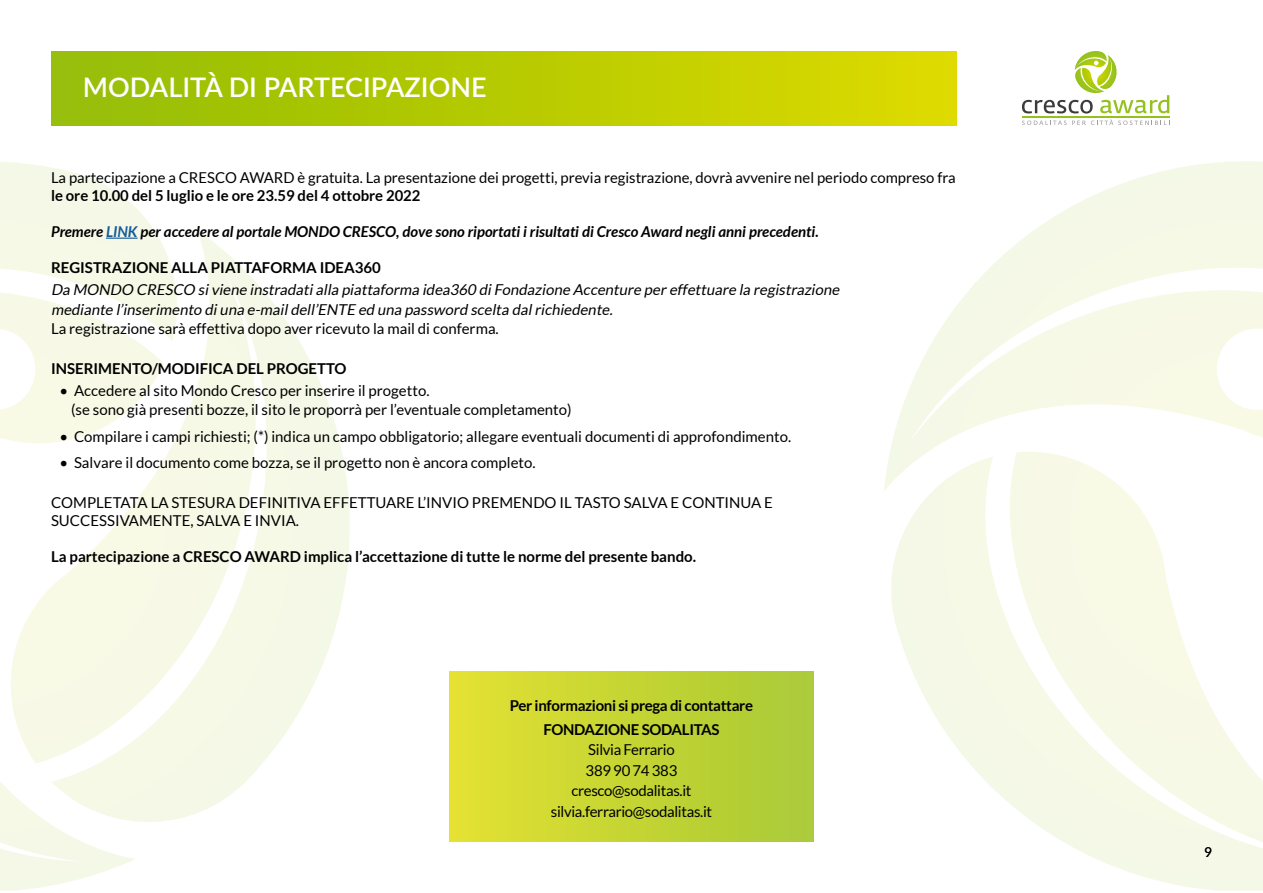
<style>
.page{position:relative;width:1263px;height:893px;background:#fff}
.page>*{position:absolute;margin:0;border:0;box-sizing:border-box;transform-origin:0 0}
.t1{font:600 27px "Lato";color:#fff}
.t2{font:15px/19px "Lato";color:#000}
.t3{font:700 15px "Lato";color:#000}
.t4{font:italic 15px/19px "Lato";color:#000}
.t5{font:italic 700 15px "Lato";color:#000}
.t6{font:15px/20.5px "Lato";letter-spacing:-.02em;color:#000;text-align:center}
.t7{font:700 15px/23.5px "Lato";letter-spacing:-.02em;color:#000;text-align:center}
.t8{font:13.5px "Lato";color:#000}
.s1{color:#165b9a}
</style>
<div class="page">
<div style="left:51px;top:51px;width:906px;height:74px;background:linear-gradient(to right,#92bc06,#ddda00)"></div>
<svg style="left:1022px;top:51px;width:148px;height:74px"></svg>
<svg style="left:0;top:162px;width:350px;height:729px"></svg>
<svg style="left:884px;top:161px;width:379px;height:730px"></svg>
<hr style="left:106px;top:238px;width:32px;height:1px;background:#165b9a">
<div style="left:449px;top:672px;width:365px;height:170px;background:linear-gradient(to right,#e3e131,#a8c937)"></div>
<h1 class="t1" style="left:83px;top:68px;width:405px">MODALITÀ DI PARTECIPAZIONE</h1>
<p class="t2" style="left:51px;top:168px;width:906px">La partecipazione a CRESCO AWARD è gratuita. La presentazione dei progetti, previa registrazione, dovrà avvenire nel periodo compreso fra</p>
<p class="t3" style="left:51px;top:187px;width:371px">le ore 10.00 del 5 luglio e le ore 23.59 del 4 ottobre 2022</p>
<p class="t5" style="left:51px;top:223px;width:769px">Premere <span class="s1">LINK</span> per accedere al portale MONDO CRESCO, dove sono riportati i risultati di Cresco Award negli anni precedenti.</p>
<p class="t3" style="left:51px;top:259px;width:331px">REGISTRAZIONE ALLA PIATTAFORMA IDEA360</p>
<p class="t4" style="left:51px;top:280px;width:793px">Da MONDO CRESCO siviene instradatialla piattaforma idea360 diFondazione Accenture per effettuare la registrazione mediante l’inserimento diuna e-maildell’ENTE ed una password scelta dalrichiedente.</p>
<p class="t2" style="left:51px;top:318px;width:449px">La registrazione sarà effettiva dopo aver ricevuto la mail di conferma.</p>
<p class="t3" style="left:51px;top:360px;width:297px">INSERIMENTO/MODIFICA DEL PROGETTO</p>
<p class="t2" style="left:71px;top:381px;width:502px;text-indent:-12px">• Accedere al sito Mondo Cresco per inserire il progetto.<br>(se sono già presenti bozze, il sito le proporrà per l’eventuale completamento)</p>
<p class="t2" style="left:60px;top:426px;width:733px">• Compilare i campi richiesti; (*) indica un campo obbligatorio; allegare eventuali documenti di approfondimento.</p>
<p class="t2" style="left:60px;top:453px;width:478px">• Salvare il documento come bozza, se il progetto non è ancora completo.</p>
<p class="t2" style="left:51px;top:494px;width:723px;line-height:18px">COMPLETATA LA STESURA DEFINITIVA EFFETTUARE L’INVIO PREMENDO IL TASTO SALVA E CONTINUA E<br>SUCCESSIVAMENTE, SALVA E INVIA.</p>
<p class="t3" style="left:51px;top:548px;width:647px">La partecipazione a CRESCO AWARD implica l’accettazione di tutte le norme del presente bando.</p>
<p class="t7" style="left:510px;top:693px;width:245px">Per informazioni si prega di contattare<br>FONDAZIONE SODALITAS</p>
<p class="t6" style="left:551px;top:739px;width:163px">Silvia Ferrario<br>389 90 74 383 cresco@sodalitas.it silvia.ferrario@sodalitas.it</p>
<p class="t8" style="left:1204px;top:845px;width:9px">9</p>
</div>
